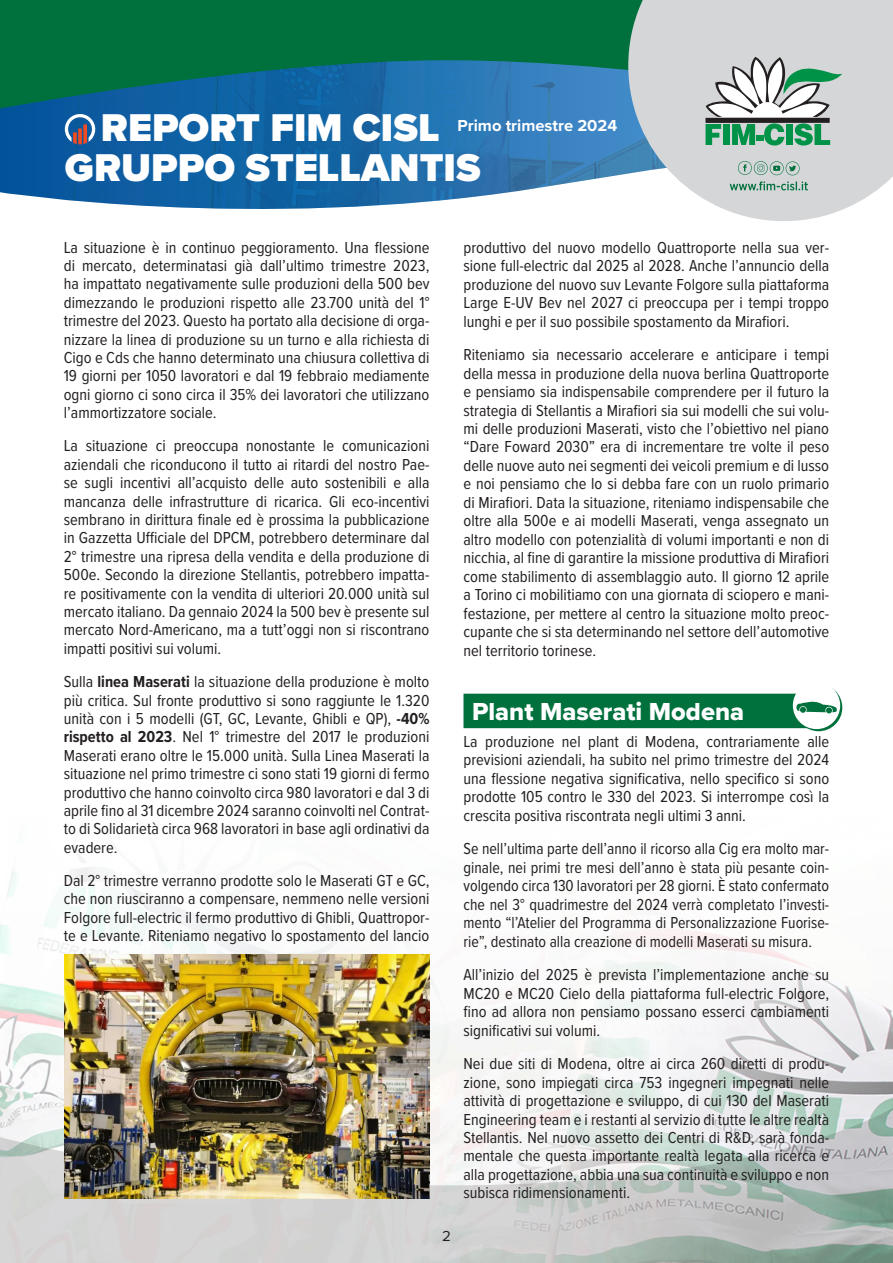
<style>
.page{position:relative;width:893px;height:1263px;background:#fff}
.page>*{position:absolute;margin:0;border:0;box-sizing:border-box;transform-origin:0 0}
.t1{font:900 40.2px "Proxima Nova";color:#fff}
.totoletto_verde{font:25.5px "Proxima Nova Extrabld";color:#fff}
.Normale{font:16.5px/18.5px "Proxima Nova Cond";color:#231f20;text-align:justify}
.t2{font:700 16.5px "Proxima Nova";color:#fff}
.t3{font:15px "Proxima Nova";color:#231f20}
.s1{font-weight:700}
</style>
<div class="page">
<img style="left:0;top:849px;width:893px;height:259px">
<svg style="left:0;top:1108px;width:893px;height:155px"></svg>
<img style="left:0;top:109px;width:628px;height:100px">
<svg style="left:0;top:0;width:628px;height:109px;fill:#00713d"></svg>
<svg style="left:628px;top:0;width:265px;height:221px;fill:#d5d6d8"></svg>
<div style="left:463px;top:694px;width:366px;height:34px;background:#00713d"></div>
<svg style="left:65px;top:114px;width:30px;height:30px"></svg>
<svg style="left:730px;top:181px;width:78px;height:9px"></svg>
<svg style="left:738px;top:161px;width:62px;height:14px"></svg>
<div style="left:705px;top:118px;width:125px;height:5px;background:#231f20"></div>
<svg style="left:705px;top:124px;width:16px;height:21px"></svg>
<div style="left:723px;top:124px;width:6px;height:21px;background:#009247"></div>
<svg style="left:732px;top:124px;width:23px;height:21px"></svg>
<div style="left:756px;top:135px;width:8px;height:5px;background:#009247"></div>
<svg style="left:764px;top:123px;width:20px;height:23px"></svg>
<div style="left:786px;top:124px;width:7px;height:21px;background:#009247"></div>
<svg style="left:794px;top:123px;width:36px;height:23px"></svg>
<svg style="left:706px;top:57px;width:136px;height:60px"></svg>
<img style="left:65px;top:954px;width:364px;height:244px">
<svg style="left:795px;top:684px;width:47px;height:47px"></svg>
<div style="left:793px;top:682px;width:47px;height:47px;background:#fff;border-radius:50%"></div>
<svg style="left:796px;top:701px;width:41px;height:12px"></svg>
<p class="t1" style="left:101px;top:98px;width:340px">REPORT FIM CISL</p>
<p class="t1" style="left:65px;top:138px;width:417px">GRUPPO STELLANTIS</p>
<p class="t2" style="left:458px;top:113px;width:161px">Primo trimestre 2024</p>
<p class="Normale" style="left:64px;top:237px;width:367px">La situazione è in continuo peggioramento. Una flessione di mercato, determinatasi già dall’ultimo trimestre 2023, ha impattato negativamente sulle produzioni della 500 bev dimezzando le produzioni rispetto alle 23.700 unità del 1° trimestre del 2023. Questo ha portato alla decisione di orga&shy;nizzare la linea di produzione su un turno e alla richiesta di Cigo e Cds che hanno determinato una chiusura collettiva di 19 giorni per 1050 lavoratori e dal 19 febbraio mediamente ogni giorno ci sono circa il 35% dei lavoratori che utilizzano l’ammortizzatore sociale.</p>
<p class="Normale" style="left:64px;top:436px;width:367px">La situazione ci preoccupa nonostante le comunicazioni aziendali che riconducono il tutto ai ritardi del nostro Pae&shy;se sugli incentivi all’acquisto delle auto sostenibili e alla mancanza delle infrastrutture di ricarica. Gli eco-incentivi sembrano in dirittura finale ed è prossima la pubblicazione in Gazzetta Ufficiale del DPCM, potrebbero determinare dal 2° trimestre una ripresa della vendita e della produzione di 500e. Secondo la direzione Stellantis, potrebbero impatta&shy;re positivamente con la vendita di ulteriori 20.000 unità sul mercato italiano. Da gennaio 2024 la 500 bev è presente sul mercato Nord-Americano, ma a tutt’oggi non si riscontrano impatti positivi sui volumi.</p>
<p class="Normale" style="left:64px;top:672px;width:367px">Sulla <span class="s1">linea Maserati</span> la situazione della produzione è molto più critica. Sul fronte produttivo si sono raggiunte le 1.320 unità con i 5 modelli (GT, GC, Levante, Ghibli e QP), <span class="s1">-40% rispetto al 2023</span>. Nel 1° trimestre del 2017 le produzioni Maserati erano oltre le 15.000 unità. Sulla Linea Maserati la situazione nel primo trimestre ci sono stati 19 giorni di fermo produttivo che hanno coinvolto circa 980 lavoratori e dal 3 di aprile fino al 31 dicembre 2024 saranno coinvolti nel Contrat&shy;to di Solidarietà circa 968 lavoratori in base agli ordinativi da evadere.</p>
<p class="Normale" style="left:64px;top:871px;width:367px">Dal 2° trimestre verranno prodotte solo le Maserati GT e GC, che non riusciranno a compensare, nemmeno nelle versioni Folgore full-electric il fermo produttivo di Ghibli, Quattropor&shy;te e Levante. Riteniamo negativo lo spostamento del lancio</p>
<p class="t3" style="left:442px;top:1224px;width:10px">2</p>
<p class="Normale" style="left:463px;top:237px;width:367px">produttivo del nuovo modello Quattroporte nella sua ver&shy;sione full-electric dal 2025 al 2028. Anche l’annuncio della produzione del nuovo suv Levante Folgore sulla piattaforma Large E-UV Bev nel 2027 ci preoccupa per i tempi troppo lunghi e per il suo possibile spostamento da Mirafiori.</p>
<p class="Normale" style="left:463px;top:345px;width:367px">Riteniamo sia necessario accelerare e anticipare i tempi della messa in produzione della nuova berlina Quattroporte e pensiamo sia indispensabile comprendere per il futuro la strategia di Stellantis a Mirafiori sia sui modelli che sui volu&shy;mi delle produzioni Maserati, visto che l’obiettivo nel piano “Dare Foward 2030” era di incrementare tre volte il peso delle nuove auto nei segmenti dei veicoli premium e di lusso e noi pensiamo che lo si debba fare con un ruolo primario di Mirafiori. Data la situazione, riteniamo indispensabile che oltre alla 500e e ai modelli Maserati, venga assegnato un altro modello con potenzialità di volumi importanti e non di nicchia, al fine di garantire la missione produttiva di Mirafiori come stabilimento di assemblaggio auto. Il giorno 12 aprile a Torino ci mobilitiamo con una giornata di sciopero e mani&shy;festazione, per mettere al centro la situazione molto preoc&shy;cupante che si sta determinando nel settore dell’automotive nel territorio torinese.</p>
<p class="totoletto_verde" style="left:472px;top:692px;width:274px">Plant Maserati Modena</p>
<p class="Normale" style="left:463px;top:731px;width:367px">La produzione nel plant di Modena, contrariamente alle previsioni aziendali, ha subito nel primo trimestre del 2024 una flessione negativa significativa, nello specifico si sono prodotte 105 contro le 330 del 2023. Si interrompe così la crescita positiva riscontrata negli ultimi 3 anni.</p>
<p class="Normale" style="left:463px;top:839px;width:367px">Se nell’ultima parte dell’anno il ricorso alla Cig era molto mar&shy;ginale, nei primi tre mesi dell’anno è stata più pesante coin&shy;volgendo circa 130 lavoratori per 28 giorni. È stato confermato che nel 3° quadrimestre del 2024 verrà completato l’investi&shy;mento “l’Atelier del Programma di Personalizzazione Fuorise&shy;rie”, destinato alla creazione di modelli Maserati su misura.</p>
<p class="Normale" style="left:463px;top:965px;width:367px">All’inizio del 2025 è prevista l’implementazione anche su MC20 e MC20 Cielo della piattaforma full-electric Folgore, fino ad allora non pensiamo possano esserci cambiamenti significativi sui volumi.</p>
<p class="Normale" style="left:463px;top:1053px;width:367px">Nei due siti di Modena, oltre ai circa 260 diretti di produ&shy;zione, sono impiegati circa 753 ingegneri impegnati nelle attività di progettazione e sviluppo, di cui 130 del Maserati Engineering team e i restanti al servizio di tutte le altre realtà Stellantis. Nel nuovo assetto dei Centri di R&amp;D, sarà fonda&shy;mentale che questa importante realtà legata alla ricerca e alla progettazione, abbia una sua continuità e sviluppo e non subisca ridimensionamenti.</p>
</div>
